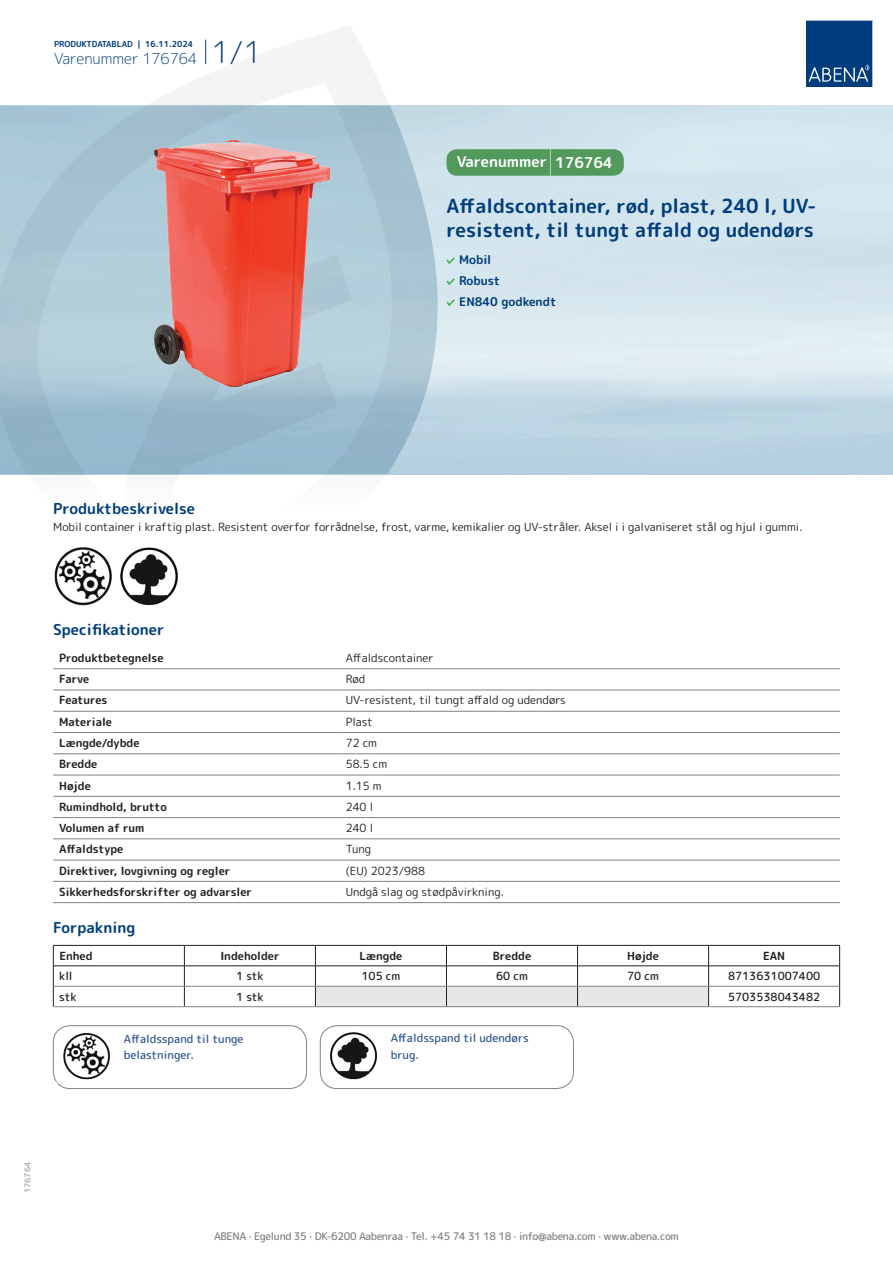
<style>
.page{position:relative;width:893px;height:1263px;background:#fff}
.page>*{position:absolute;margin:0;border:0;box-sizing:border-box;transform-origin:0 0}
.t1{font:700 19.5px/24px "Rounded Mplus 1 c";color:#013d7d}
.t2{font:700 15px "Rounded Mplus 1 c";color:#013d7d}
.t3{font:300 15px "Rounded Mplus 1 c";color:#013d7d}
.t4{font:700 15px "Rounded Mplus 1 c";color:#fff}
.t5{font:700 12px/21px "Rounded Mplus 1 c";color:#013d7d}
.t6{font:11.25px "Rounded Mplus 1 c";color:#231f20}
.t7{font:700 11.25px "Rounded Mplus 1 c";color:#231f20}
.t8{font:500 11.25px/16.5px "Rounded Mplus 1 c";color:#305691}
.t9{font:500 11.25px "Rounded Mplus 1 c";color:#231f20}
.t10{font:500 10.5px "Rounded Mplus 1 c";letter-spacing:-.03em;color:#808285}
.t11{font:700 10.5px "Rounded Mplus 1 c";color:#fff}
.t12{font:700 8.25px "Rounded Mplus 1 c";color:#013d7d}
.t13{font:700 8.25px "Rounded Mplus 1 c";color:#b2b3b7}
.s1{font-size:30px}
.s2{font-size:25.5px}
</style>
<div class="page">
<svg style="left:0;top:26px;width:439px;height:580px"></svg>
<svg style="left:0;top:106px;width:438px;height:368px"></svg>
<svg style="left:205px;top:40px;width:1px;height:24px"></svg>
<svg style="left:806px;top:20px;width:67px;height:67px"></svg>
<img style="left:138px;top:127px;width:202px;height:275px">
<img style="left:53px;top:547px;width:60px;height:58px">
<img style="left:119px;top:546px;width:59px;height:60px">
<hr style="left:53px;top:668px;width:287px;height:1px;background:#808285">
<hr style="left:340px;top:668px;width:500px;height:1px;background:#808285">
<hr style="left:53px;top:690px;width:287px;height:1px;background:#808285">
<hr style="left:340px;top:690px;width:500px;height:1px;background:#808285">
<hr style="left:53px;top:711px;width:287px;height:1px;background:#808285">
<hr style="left:340px;top:711px;width:500px;height:1px;background:#808285">
<hr style="left:53px;top:732px;width:287px;height:1px;background:#808285">
<hr style="left:340px;top:732px;width:500px;height:1px;background:#808285">
<hr style="left:53px;top:753px;width:287px;height:1px;background:#808285">
<hr style="left:340px;top:753px;width:500px;height:1px;background:#808285">
<hr style="left:53px;top:775px;width:287px;height:1px;background:#808285">
<hr style="left:340px;top:775px;width:500px;height:1px;background:#808285">
<hr style="left:53px;top:796px;width:287px;height:1px;background:#808285">
<hr style="left:340px;top:796px;width:500px;height:1px;background:#808285">
<hr style="left:53px;top:817px;width:287px;height:1px;background:#808285">
<hr style="left:340px;top:817px;width:500px;height:1px;background:#808285">
<hr style="left:53px;top:838px;width:287px;height:1px;background:#808285">
<hr style="left:340px;top:838px;width:500px;height:1px;background:#808285">
<hr style="left:53px;top:860px;width:287px;height:1px;background:#808285">
<hr style="left:340px;top:860px;width:500px;height:1px;background:#808285">
<hr style="left:53px;top:881px;width:287px;height:1px;background:#808285">
<hr style="left:340px;top:881px;width:500px;height:1px;background:#808285">
<hr style="left:53px;top:902px;width:287px;height:1px;background:#808285">
<hr style="left:340px;top:902px;width:500px;height:1px;background:#808285">
<hr style="left:53px;top:945px;width:131px;height:1px;background:#231f20">
<hr style="left:184px;top:945px;width:131px;height:1px;background:#231f20">
<hr style="left:709px;top:945px;width:131px;height:1px;background:#231f20">
<hr style="left:53px;top:965px;width:131px;height:1px;background:#231f20">
<hr style="left:184px;top:965px;width:131px;height:1px;background:#231f20">
<hr style="left:709px;top:965px;width:131px;height:1px;background:#231f20">
<svg style="left:53px;top:945px;width:1px;height:61px"></svg>
<svg style="left:184px;top:945px;width:1px;height:61px"></svg>
<svg style="left:315px;top:945px;width:394px;height:61px"></svg>
<svg style="left:839px;top:945px;width:1px;height:61px"></svg>
<hr style="left:54px;top:986px;width:130px;height:1px;background:#808285">
<hr style="left:184px;top:986px;width:131px;height:1px;background:#808285">
<hr style="left:315px;top:986px;width:131px;height:1px;background:#808285">
<hr style="left:446px;top:986px;width:131px;height:1px;background:#808285">
<hr style="left:577px;top:986px;width:132px;height:1px;background:#808285">
<hr style="left:709px;top:986px;width:130px;height:1px;background:#808285">
<hr style="left:53px;top:1006px;width:131px;height:1px;background:#808285">
<hr style="left:184px;top:1006px;width:131px;height:1px;background:#808285">
<hr style="left:315px;top:1006px;width:131px;height:1px;background:#808285">
<hr style="left:446px;top:1006px;width:131px;height:1px;background:#808285">
<hr style="left:577px;top:1006px;width:132px;height:1px;background:#808285">
<hr style="left:709px;top:1006px;width:131px;height:1px;background:#808285">
<img style="left:63px;top:1033px;width:47px;height:46px">
<div style="left:53px;top:1025px;width:254px;height:64px;border:1px solid #808285;border-radius:17px"></div>
<img style="left:330px;top:1032px;width:47px;height:47px">
<div style="left:320px;top:1025px;width:254px;height:64px;border:1px solid #808285;border-radius:17px"></div>
<svg style="left:446px;top:257px;width:9px;height:7px"></svg>
<svg style="left:446px;top:278px;width:9px;height:7px"></svg>
<svg style="left:446px;top:299px;width:9px;height:7px"></svg>
<div style="left:446px;top:149px;width:178px;height:27px;background:#52995c;border-radius:10px"></div>
<p class="t12" style="left:54px;top:38px;width:141px">PRODUKTDATABLAD | 16.11.2024</p>
<h2 class="t3" style="left:54px;top:48px;width:209px">Varenummer 176764 <span class="s1">1/1</span></h2>
<h2 class="t4" style="left:457px;top:151px;width:157px">Varenummer <span class="s2">|</span> 176764</h2>
<h1 class="t1" style="left:446px;top:194px;width:372px">Affaldscontainer, rød, plast, 240 l, UV&shy;resistent, til tungt affald og udendørs</h1>
<p class="t5" style="left:459px;top:249px;width:99px">Mobil<br>Robust<br>EN840 godkendt</p>
<h2 class="t2" style="left:53px;top:498px;width:143px">Produktbeskrivelse</h2>
<p class="t6" style="left:53px;top:518px;width:751px">Mobil container i kraftig plast. Resistent overfor forrådnelse, frost, varme, kemikalier og UV-stråler. Aksel i i galvaniseret stål og hjul i gummi.</p>
<h2 class="t2" style="left:53px;top:619px;width:113px">Specifikationer</h2>
<p class="t7" style="left:59px;top:650px;width:106px">Produktbetegnelse</p>
<p class="t6" style="left:346px;top:650px;width:89px">Affaldscontainer</p>
<p class="t7" style="left:59px;top:671px;width:32px">Farve</p>
<p class="t6" style="left:346px;top:671px;width:21px">Rød</p>
<p class="t7" style="left:59px;top:692px;width:50px">Features</p>
<p class="t6" style="left:346px;top:692px;width:222px">UV-resistent, til tungt affald og udendørs</p>
<p class="t7" style="left:59px;top:714px;width:54px">Materiale</p>
<p class="t6" style="left:346px;top:714px;width:29px">Plast</p>
<p class="t7" style="left:59px;top:735px;width:82px">Længde/dybde</p>
<p class="t6" style="left:346px;top:735px;width:33px">72 cm</p>
<p class="t7" style="left:59px;top:756px;width:40px">Bredde</p>
<p class="t6" style="left:346px;top:756px;width:43px">58.5 cm</p>
<p class="t7" style="left:59px;top:777px;width:33px">Højde</p>
<p class="t6" style="left:346px;top:777px;width:37px">1.15 m</p>
<p class="t7" style="left:59px;top:799px;width:109px">Rumindhold, brutto</p>
<p class="t6" style="left:346px;top:799px;width:29px">240 l</p>
<p class="t7" style="left:59px;top:820px;width:87px">Volumen af rum</p>
<p class="t6" style="left:346px;top:820px;width:29px">240 l</p>
<p class="t7" style="left:59px;top:841px;width:66px">Affaldstype</p>
<p class="t6" style="left:346px;top:841px;width:27px">Tung</p>
<p class="t7" style="left:59px;top:862px;width:173px">Direktiver, lovgivning og regler</p>
<p class="t6" style="left:346px;top:862px;width:81px">(EU) 2023/988</p>
<p class="t7" style="left:59px;top:884px;width:194px">Sikkerhedsforskrifter og advarsler</p>
<p class="t6" style="left:346px;top:884px;width:160px">Undgå slag og stødpåvirkning.</p>
<h2 class="t2" style="left:53px;top:917px;width:84px">Forpakning</h2>
<p class="t7" style="left:59px;top:948px;width:35px">Enhed</p>
<p class="t7" style="left:220px;top:948px;width:61px">Indeholder</p>
<p class="t7" style="left:359px;top:948px;width:44px">Længde</p>
<p class="t7" style="left:493px;top:948px;width:40px">Bredde</p>
<p class="t7" style="left:627px;top:948px;width:33px">Højde</p>
<p class="t7" style="left:763px;top:948px;width:24px">EAN</p>
<p class="t9" style="left:59px;top:968px;width:15px">kll</p>
<p class="t9" style="left:236px;top:968px;width:29px">1 stk</p>
<p class="t9" style="left:362px;top:968px;width:40px">105 cm</p>
<p class="t9" style="left:496px;top:968px;width:33px">60 cm</p>
<p class="t9" style="left:627px;top:968px;width:33px">70 cm</p>
<p class="t9" style="left:728px;top:968px;width:94px">8713631007400</p>
<p class="t9" style="left:59px;top:988px;width:19px">stk</p>
<p class="t9" style="left:236px;top:988px;width:29px">1 stk</p>
<p class="t9" style="left:728px;top:988px;width:94px">5703538043482</p>
<p class="t8" style="left:124px;top:1030px;width:121px">Affaldsspand til tunge belastninger.</p>
<p class="t8" style="left:391px;top:1030px;width:139px">Affaldsspand til udendørs brug.</p>
<p class="t11" style="left:53px;top:1077px;width:7px">*</p>
<p class="t13" style="left:22px;top:1193px;width:33px;rotate:-90deg">176764</p>
<p class="t10" style="left:214px;top:1229px;width:466px">ABENA · Egelund 35 · DK-6200 Aabenraa · Tel. +45 74 31 18 18 · info@abena.com · www.abena.com</p>
</div>
